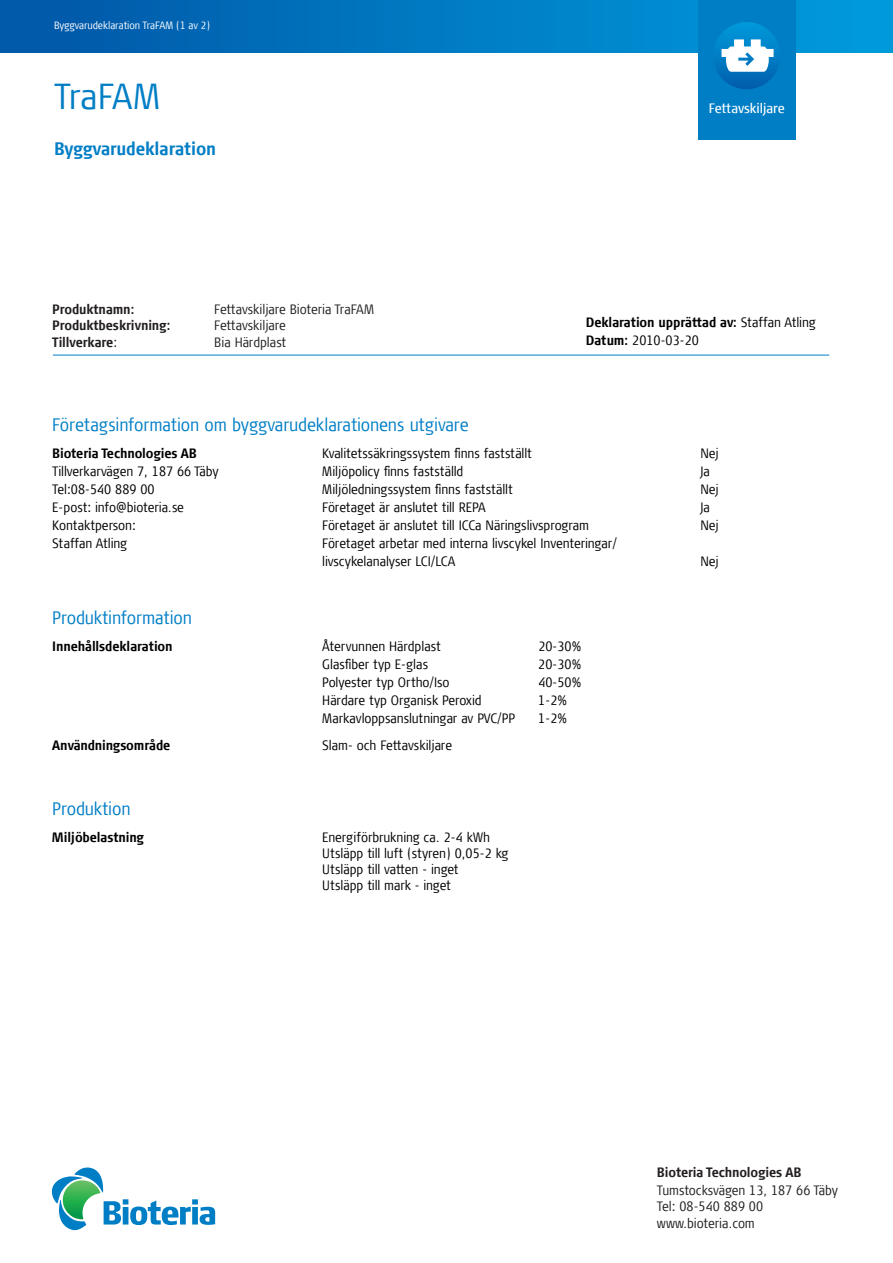
<style>
.page{position:relative;width:893px;height:1263px;background:#fff}
.page>*{position:absolute;margin:0;border:0;box-sizing:border-box;transform-origin:0 0}
.t1{font:300 condensed 36px "Signa Offc Pro";letter-spacing:-.01em;color:#007ec5}
.t2{font:300 condensed 18px "Signa Offc Pro";letter-spacing:-.01em;color:#007ec5}
.t3{font:700 condensed 18px "Signa Offc Pro";letter-spacing:-.01em;color:#007ec5}
.t4{font:300 condensed 13.5px "Signa Offc Pro";letter-spacing:-.01em;color:#000}
.t5{font:300 condensed 13.5px/16.2px "Signa Offc Pro";letter-spacing:-.01em;color:#231f20}
.t6{font:700 condensed 13.5px "Signa Offc Pro";letter-spacing:-.01em;color:#000}
.t7{font:700 condensed 13.5px "Signa Offc Pro";letter-spacing:-.01em;color:#231f20}
.t8{font:condensed 13.5px "Signa Offc Pro";letter-spacing:-.01em;color:#fff}
.t9{font:300 condensed 10.5px "Signa Offc Pro";letter-spacing:-.01em;color:#fff}
.s1{font-weight:300}
.s2{font-weight:700}
</style>
<div class="page">
<svg style="left:0;top:0;width:893px;height:53px;background:#0076c0"></svg>
<div style="left:698px;top:0;width:98px;height:140px;background:#007ec5"></div>
<div style="left:713px;top:22px;width:67px;height:67px;background:linear-gradient(to bottom,#009bdc,#015ead);border-radius:34px"></div>
<svg style="left:721px;top:39px;width:53px;height:33px"></svg>
<svg style="left:52px;top:1167px;width:163px;height:63px"></svg>
<hr style="left:53px;top:355px;width:776px;height:1px;background:#007ec5">
<p class="t9" style="left:54px;top:18px;width:158px">Byggvarudeklaration TraFAM (1 av 2)</p>
<p class="t1" style="left:54px;top:72px;width:107px">TraFAM</p>
<p class="t3" style="left:54px;top:136px;width:164px">Byggvarudeklaration</p>
<p class="t7" style="left:52px;top:300px;width:84px">Produktnamn:</p>
<p class="t5" style="left:214px;top:301px;width:161px">Fettavskiljare Bioteria TraFAM</p>
<p class="t7" style="left:52px;top:316px;width:120px">Produktbeskrivning:</p>
<p class="t5" style="left:214px;top:317px;width:73px">Fettavskiljare</p>
<p class="t7" style="left:52px;top:333px;width:66px">Tillverkare<span class="s1">:</span></p>
<p class="t5" style="left:214px;top:333px;width:74px">Bia Härdplast</p>
<p class="t8" style="left:709px;top:100px;width:77px">Fettavskiljare</p>
<p class="t6" style="left:586px;top:313px;width:231px">Deklaration upprättad av: <span class="s1">Staffan Atling</span></p>
<p class="t4" style="left:586px;top:331px;width:115px"><span class="s2">Datum:</span> 2010-03-20</p>
<p class="t2" style="left:52px;top:413px;width:418px">Företagsinformation om byggvarudeklarationens utgivare</p>
<p class="t6" style="left:52px;top:444px;width:146px">Bioteria Technologies AB</p>
<p class="t4" style="left:322px;top:444px;width:211px">Kvalitetssäkringssystem finns fastställt</p>
<p class="t4" style="left:700px;top:444px;width:20px">Nej</p>
<p class="t4" style="left:52px;top:462px;width:168px">Tillverkarvägen 7, 187 66 Täby</p>
<p class="t4" style="left:322px;top:462px;width:143px">Miljöpolicy finns fastställd</p>
<p class="t4" style="left:700px;top:462px;width:11px">Ja</p>
<p class="t4" style="left:52px;top:480px;width:104px">Tel:08-540 889 00</p>
<p class="t4" style="left:322px;top:480px;width:192px">Miljöledningssystem finns fastställt</p>
<p class="t4" style="left:700px;top:480px;width:20px">Nej</p>
<p class="t4" style="left:52px;top:498px;width:133px">E-post: info@bioteria.se</p>
<p class="t4" style="left:322px;top:498px;width:165px">Företaget är anslutet till REPA</p>
<p class="t4" style="left:700px;top:498px;width:11px">Ja</p>
<p class="t4" style="left:52px;top:516px;width:85px">Kontaktperson:</p>
<p class="t4" style="left:322px;top:516px;width:268px">Företaget är anslutet till ICCa Näringslivsprogram</p>
<p class="t4" style="left:700px;top:516px;width:20px">Nej</p>
<p class="t4" style="left:52px;top:534px;width:76px">Staffan Atling</p>
<p class="t4" style="left:322px;top:534px;width:296px">Företaget arbetar med interna livscykel Inventeringar/</p>
<p class="t4" style="left:322px;top:552px;width:135px">livscykelanalyser LCI/LCA</p>
<p class="t4" style="left:700px;top:552px;width:20px">Nej</p>
<p class="t2" style="left:52px;top:605px;width:141px">Produktinformation</p>
<p class="t6" style="left:52px;top:637px;width:122px">Innehållsdeklaration</p>
<p class="t4" style="left:322px;top:637px;width:120px">Återvunnen Härdplast</p>
<p class="t4" style="left:538px;top:637px;width:44px">20-30%</p>
<p class="t4" style="left:322px;top:655px;width:107px">Glasfiber typ E-glas</p>
<p class="t4" style="left:538px;top:655px;width:44px">20-30%</p>
<p class="t4" style="left:322px;top:673px;width:129px">Polyester typ Ortho/Iso</p>
<p class="t4" style="left:538px;top:673px;width:44px">40-50%</p>
<p class="t4" style="left:322px;top:691px;width:161px">Härdare typ Organisk Peroxid</p>
<p class="t4" style="left:538px;top:691px;width:30px">1-2%</p>
<p class="t4" style="left:322px;top:709px;width:194px">Markavloppsanslutningar av PVC/PP</p>
<p class="t4" style="left:538px;top:709px;width:30px">1-2%</p>
<p class="t6" style="left:52px;top:736px;width:119px">Användningsområde</p>
<p class="t4" style="left:322px;top:736px;width:131px">Slam- och Fettavskiljare</p>
<p class="t2" style="left:52px;top:796px;width:80px">Produktion</p>
<p class="t6" style="left:52px;top:827px;width:93px">Miljöbelastning</p>
<p class="t4" style="left:322px;top:828px;width:169px">Energiförbrukning ca. 2-4 kWh</p>
<p class="t4" style="left:322px;top:844px;width:188px">Utsläpp till luft (styren) 0,05-2 kg</p>
<p class="t4" style="left:322px;top:860px;width:138px">Utsläpp till vatten - inget</p>
<p class="t4" style="left:322px;top:876px;width:130px">Utsläpp till mark - inget</p>
<p class="t7" style="left:657px;top:1163px;width:146px">Bioteria Technologies AB</p>
<p class="t5" style="left:657px;top:1182px;width:182px">Tumstocksvägen 13, 187 66 Täby<br>Tel: 08-540 889 00 www.bioteria.com</p>
</div>
